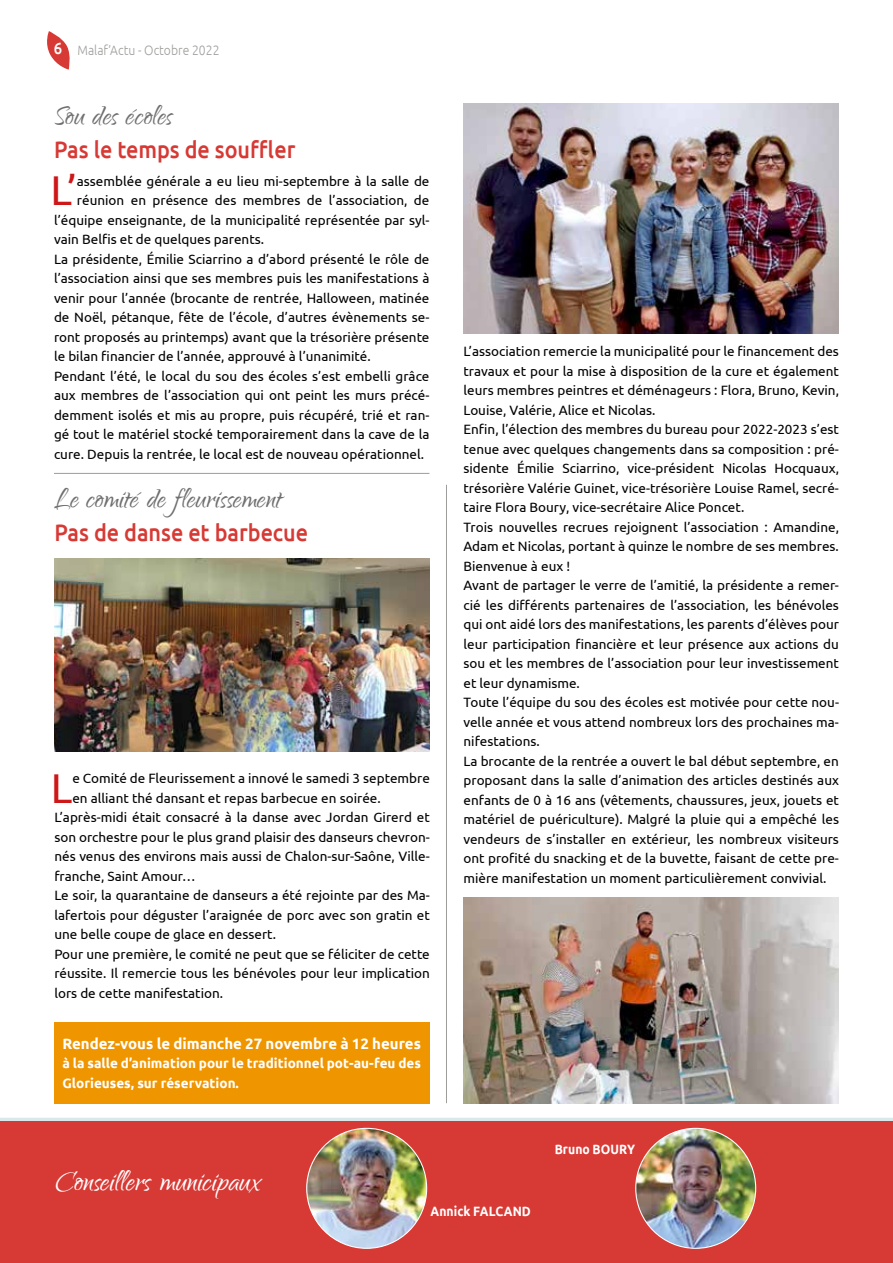
<style>
.page{position:relative;width:893px;height:1263px;background:#fff}
.page>*{position:absolute;margin:0;border:0;box-sizing:border-box;transform-origin:0 0}
.t1{font:41.7px "Ubuntu";color:#cd1719}
.t2{font:36px "Qwigley";letter-spacing:-.005em;color:#fff}
.t3{font:34.5px "Qwigley";letter-spacing:.005em;color:#706f6f}
.t4{font:500 24px "Ubuntu";letter-spacing:-.005em;color:#d73934;scale:.9 1}
.t5{font:700 15px "Ubuntu";color:#fff}
.t6{font:13.5px/19.5px "Ubuntu";color:#000}
.t7{font:700 13.5px/19.5px "Ubuntu";color:#fff}
.t8{font:300 13.5px "Ubuntu";color:#9d9d9c;scale:.9 1}
.t9{font:700 13.5px "Ubuntu";color:#fff;scale:.9 1}
.s1{font-weight:500;font-size:16.5px;color:#fff}
</style>
<div class="page">
<svg style="left:47px;top:31px;width:23px;height:39px"></svg>
<svg style="left:0;top:1042px;width:893px;height:79px"></svg>
<div style="left:0;top:1121px;width:893px;height:142px;background:#d73934"></div>
<img style="left:307px;top:1128px;width:120px;height:120px;border-radius:60px">
<img style="left:636px;top:1128px;width:120px;height:120px;border-radius:60px">
<img style="left:463px;top:103px;width:376px;height:230px">
<img style="left:463px;top:898px;width:376px;height:205px">
<hr style="left:446px;top:485px;width:1px;height:618px;background:#9d9d9c">
<img style="left:54px;top:558px;width:376px;height:194px">
<div style="left:54px;top:1022px;width:375px;height:81px;background:#ef9500"></div>
<hr style="left:54px;top:473px;width:375px;height:1px;background:#9d9d9c">
<p class="t8" style="left:54px;top:42px;width:186px"><span class="s1">6</span> Malaf’Actu - Octobre 2022</p>
<h3 class="t3" style="left:54px;top:98px;width:120px">Sou des écoles</h3>
<h3 class="t4" style="left:54px;top:134px;width:270px">Pas le temps de souffler</h3>
<h1 class="t1" style="left:50px;top:165px;width:28px">L’</h1>
<p class="t6" style="left:77px;top:171px;width:354px">assemblée générale a eu lieu mi-septembre à la salle de</p>
<p class="t6" style="left:77px;top:190px;width:354px">réunion en présence des membres de l’association, de</p>
<p class="t6" style="left:54px;top:210px;width:377px">l’équipe enseignante, de la municipalité représentée par syl-</p>
<p class="t6" style="left:54px;top:229px;width:212px">vain Belfis et de quelques parents.</p>
<p class="t6" style="left:54px;top:249px;width:377px">La présidente, Émilie Sciarrino a d’abord présenté le rôle de</p>
<p class="t6" style="left:54px;top:268px;width:377px">l’association ainsi que ses membres puis les manifestations à</p>
<p class="t6" style="left:54px;top:288px;width:377px">venir pour l’année (brocante de rentrée, Halloween, matinée</p>
<p class="t6" style="left:54px;top:307px;width:377px">de Noël, pétanque, fête de l’école, d’autres évènements se-</p>
<p class="t6" style="left:54px;top:327px;width:377px">ront proposés au printemps) avant que la trésorière présente</p>
<p class="t6" style="left:54px;top:346px;width:318px">le bilan financier de l’année, approuvé à l’unanimité.</p>
<p class="t6" style="left:54px;top:366px;width:377px">Pendant l’été, le local du sou des écoles s’est embelli grâce</p>
<p class="t6" style="left:54px;top:385px;width:377px">aux membres de l’association qui ont peint les murs précé-</p>
<p class="t6" style="left:54px;top:405px;width:377px">demment isolés et mis au propre, puis récupéré, trié et ran-</p>
<p class="t6" style="left:54px;top:424px;width:377px">gé tout le matériel stocké temporairement dans la cave de la</p>
<p class="t6" style="left:54px;top:444px;width:372px">cure. Depuis la rentrée, le local est de nouveau opérationnel.</p>
<h3 class="t3" style="left:54px;top:480px;width:229px">Le comité de fleurissement</h3>
<h3 class="t4" style="left:54px;top:517px;width:283px">Pas de danse et barbecue</h3>
<h1 class="t1" style="left:51px;top:762px;width:23px">L</h1>
<p class="t6" style="left:72px;top:768px;width:359px">e Comité de Fleurissement a innové le samedi 3 septembre</p>
<p class="t6" style="left:72px;top:788px;width:310px">en alliant thé dansant et repas barbecue en soirée.</p>
<p class="t6" style="left:54px;top:807px;width:377px">L’après-midi était consacré à la danse avec Jordan Girerd et</p>
<p class="t6" style="left:54px;top:827px;width:377px">son orchestre pour le plus grand plaisir des danseurs chevron-</p>
<p class="t6" style="left:54px;top:846px;width:377px">nés venus des environs mais aussi de Chalon-sur-Saône, Ville-</p>
<p class="t6" style="left:54px;top:866px;width:143px">franche, Saint Amour…</p>
<p class="t6" style="left:54px;top:885px;width:377px">Le soir, la quarantaine de danseurs a été rejointe par des Ma-</p>
<p class="t6" style="left:54px;top:905px;width:377px">lafertois pour déguster l’araignée de porc avec son gratin et</p>
<p class="t6" style="left:54px;top:924px;width:223px">une belle coupe de glace en dessert.</p>
<p class="t6" style="left:54px;top:944px;width:377px">Pour une première, le comité ne peut que se féliciter de cette</p>
<p class="t6" style="left:54px;top:963px;width:377px">réussite. Il remercie tous les bénévoles pour leur implication</p>
<p class="t6" style="left:54px;top:983px;width:170px">lors de cette manifestation.</p>
<p class="t5" style="left:63px;top:1034px;width:360px">Rendez-vous le dimanche 27 novembre à 12 heures</p>
<p class="t7" style="left:63px;top:1054px;width:360px">à la salle d’animation pour le traditionnel pot-au-feu des<br>Glorieuses, sur réservation.</p>
<h2 class="t2" style="left:55px;top:1162px;width:207px">Conseillers municipaux</h2>
<p class="t6" style="left:463px;top:341px;width:377px">L’association remercie la municipalité pour le financement des travaux et pour la mise à disposition de la cure et également leurs membres peintres et déménageurs : Flora, Bruno, Kevin, Louise, Valérie, Alice et Nicolas.<br>Enfin, l’élection des membres du bureau pour 2022-2023 s’est tenue avec quelques changements dans sa composition : pré&shy;sidente Émilie Sciarrino, vice-président Nicolas Hocquaux, trésorière Valérie Guinet, vice-trésorière Louise Ramel, secré&shy;taire Flora Boury, vice-secrétaire Alice Poncet.<br>Trois nouvelles recrues rejoignent l’association : Amandine, Adam et Nicolas, portant à quinze le nombre de ses membres.<br>Bienvenue à eux !<br>Avant de partager le verre de l’amitié, la présidente a remer&shy;cié les différents partenaires de l’association, les bénévoles qui ont aidé lors des manifestations, les parents d’élèves pour leur participation financière et leur présence aux actions du sou et les membres de l’association pour leur investissement et leur dynamisme.<br>Toute l’équipe du sou des écoles est motivée pour cette nou&shy;velle année et vous attend nombreux lors des prochaines ma&shy;nifestations.<br>La brocante de la rentrée a ouvert le bal début septembre, en proposant dans la salle d’animation des articles destinés aux enfants de 0 à 16 ans (vêtements, chaussures, jeux, jouets et matériel de puériculture). Malgré la pluie qui a empêché les vendeurs de s’installer en extérieur, les nombreux visiteurs ont profité du snacking et de la buvette, faisant de cette pre&shy;mière manifestation un moment particulièrement convivial.</p>
<p class="t9" style="left:555px;top:1141px;width:91px">Bruno BOURY</p>
<p class="t9" style="left:431px;top:1203px;width:113px">Annick FALCAND</p>
</div>
